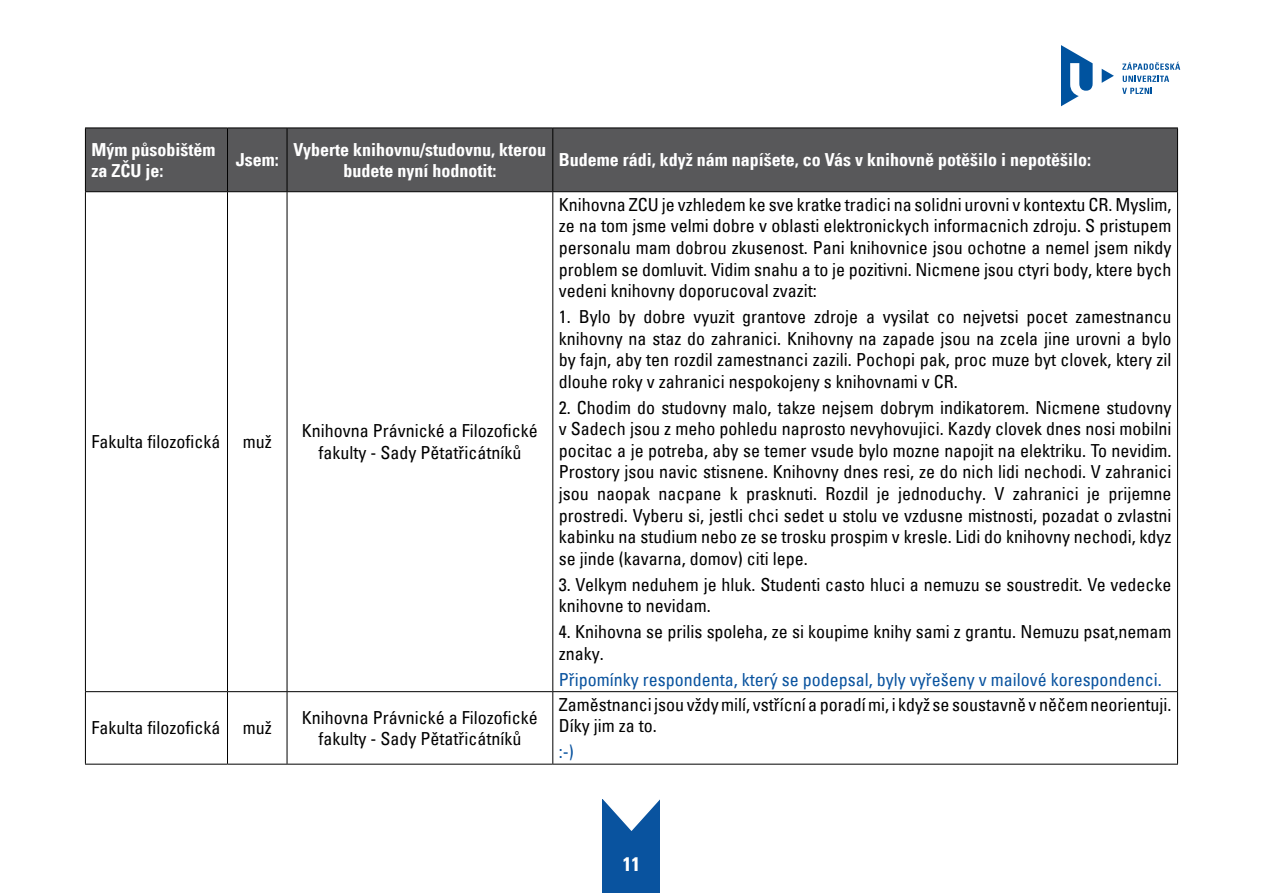
<style>
.page{position:relative;width:1263px;height:893px;background:#fff}
.page>*{position:absolute;margin:0;border:0;box-sizing:border-box;transform-origin:0 0}
.t1{font:19.5px "Univers Com 67 Bold Cond";color:#fff}
.t2{font:condensed 18px/21.6px "Univers Com 57";color:#000;text-align:justify}
.t3{font:18px/21.6px "Univers Com 67 Bold Cond";color:#fff}
.t4{font:condensed 18px "Univers Com 57";color:#09539f}
</style>
<div class="page">
<svg style="left:1102px;top:69px;width:12px;height:14px"></svg>
<svg style="left:1061px;top:45px;width:32px;height:61px"></svg>
<svg style="left:1123px;top:76px;width:46px;height:6px"></svg>
<svg style="left:1122px;top:88px;width:30px;height:6px"></svg>
<svg style="left:1122px;top:62px;width:58px;height:8px"></svg>
<div style="left:603px;top:799px;width:57px;height:94px;background:#09539f"></div>
<svg style="left:602px;top:799px;width:58px;height:33px"></svg>
<div style="left:86px;top:129px;width:1091px;height:62px;background:#58585a"></div>
<hr style="left:85px;top:192px;width:1px;height:499px;background:#000">
<hr style="left:85px;top:692px;width:1px;height:72px;background:#000">
<hr style="left:85px;top:691px;width:142px;height:1px;background:#000">
<hr style="left:227px;top:691px;width:60px;height:1px;background:#000">
<hr style="left:287px;top:691px;width:266px;height:1px;background:#000">
<hr style="left:553px;top:691px;width:625px;height:1px;background:#000">
<hr style="left:227px;top:192px;width:1px;height:499px;background:#000">
<hr style="left:287px;top:192px;width:1px;height:499px;background:#000">
<hr style="left:552px;top:192px;width:1px;height:499px;background:#000">
<hr style="left:1177px;top:192px;width:1px;height:499px;background:#000">
<hr style="left:227px;top:692px;width:1px;height:72px;background:#000">
<hr style="left:287px;top:692px;width:1px;height:72px;background:#000">
<hr style="left:552px;top:692px;width:1px;height:72px;background:#000">
<hr style="left:1177px;top:692px;width:1px;height:72px;background:#000">
<hr style="left:85px;top:128px;width:142px;height:1px;background:#000">
<hr style="left:85px;top:128px;width:1px;height:63px;background:#000">
<hr style="left:227px;top:128px;width:60px;height:1px;background:#000">
<hr style="left:227px;top:128px;width:1px;height:63px;background:#000">
<hr style="left:287px;top:128px;width:266px;height:1px;background:#000">
<hr style="left:287px;top:128px;width:1px;height:63px;background:#000">
<hr style="left:553px;top:128px;width:625px;height:1px;background:#000">
<hr style="left:552px;top:128px;width:1px;height:63px;background:#000">
<hr style="left:1177px;top:128px;width:1px;height:63px;background:#000">
<hr style="left:85px;top:191px;width:142px;height:1px;background:#000">
<hr style="left:227px;top:191px;width:60px;height:1px;background:#000">
<hr style="left:287px;top:191px;width:266px;height:1px;background:#000">
<hr style="left:553px;top:191px;width:625px;height:1px;background:#000">
<hr style="left:85px;top:764px;width:142px;height:1px;background:#000">
<hr style="left:227px;top:764px;width:60px;height:1px;background:#000">
<hr style="left:287px;top:764px;width:266px;height:1px;background:#000">
<hr style="left:553px;top:764px;width:625px;height:1px;background:#000">
<p class="t3" style="left:91px;top:138px;width:125px">Mým působištěm za ZČU je:</p>
<p class="t3" style="left:236px;top:149px;width:44px">Jsem:</p>
<p class="t3" style="left:294px;top:138px;width:254px;text-align:center">Vyberte knihovnu/studovnu, kterou budete nyní hodnotit:</p>
<p class="t3" style="left:559px;top:149px;width:534px">Budeme rádi, když nám napíšete, co Vás v knihovně potěšilo i nepotěšilo:</p>
<p class="t2" style="left:91px;top:431px;width:182px">Fakulta filozofická muž</p>
<p class="t2" style="left:302px;top:420px;width:237px;text-align:center">Knihovna Právnické a Filozofické fakulty - Sady Pětatřicátníků</p>
<p class="t2" style="left:91px;top:717px;width:182px">Fakulta filozofická muž</p>
<p class="t2" style="left:302px;top:706px;width:237px;text-align:center">Knihovna Právnické a Filozofické fakulty - Sady Pětatřicátníků</p>
<p class="t2" style="left:559px;top:193px;width:614px">Knihovna ZCU je vzhledem ke sve kratke tradici na solidni urovni v kontextu CR. Myslim, ze na tom jsme velmi dobre v oblasti elektronickych informacnich zdroju. S pristupem personalu mam dobrou zkusenost. Pani knihovnice jsou ochotne a nemel jsem nikdy problem se domluvit. Vidim snahu a to je pozitivni. Nicmene jsou ctyri body, ktere bych vedeni knihovny doporucoval zvazit:</p>
<p class="t2" style="left:559px;top:306px;width:614px">1. Bylo by dobre vyuzit grantove zdroje a vysilat co nejvetsi pocet zamestnancu knihovny na staz do zahranici. Knihovny na zapade jsou na zcela jine urovni a bylo by fajn, aby ten rozdil zamestnanci zazili. Pochopi pak, proc muze byt clovek, ktery zil dlouhe roky v zahranici nespokojeny s knihovnami v CR.</p>
<p class="t2" style="left:559px;top:396px;width:614px">2. Chodim do studovny malo, takze nejsem dobrym indikatorem. Nicmene studovny v Sadech jsou z meho pohledu naprosto nevyhovujici. Kazdy clovek dnes nosi mobilni pocitac a je potreba, aby se temer vsude bylo mozne napojit na elektriku. To nevidim.<br>Prostory jsou navic stisnene. Knihovny dnes resi, ze do nich lidi nechodi. V zahranici jsou naopak nacpane k prasknuti. Rozdil je jednoduchy. V zahranici je prijemne prostredi. Vyberu si, jestli chci sedet u stolu ve vzdusne mistnosti, pozadat o zvlastni kabinku na studium nebo ze se trosku prospim v kresle. Lidi do knihovny nechodi, kdyz se jinde (kavarna, domov) citi lepe.</p>
<p class="t2" style="left:559px;top:573px;width:614px">3. Velkym neduhem je hluk. Studenti casto hluci a nemuzu se soustredit. Ve vedecke knihovne to nevidam.</p>
<p class="t2" style="left:559px;top:621px;width:614px">4. Knihovna se prilis spoleha, ze si koupime knihy sami z grantu. Nemuzu psat,nemam znaky.</p>
<p class="t4" style="left:559px;top:668px;width:604px">Připomínky respondenta, který se podepsal, byly vyřešeny v mailové korespondenci.</p>
<p class="t2" style="left:559px;top:693px;width:614px">Zaměstnanci jsou vždy milí, vstřícní a poradí mi, i když se soustavně v něčem neorientuji.<br>Díky jim za to.</p>
<p class="t4" style="left:559px;top:740px;width:16px">:-)</p>
<p class="t1" style="left:623px;top:852px;width:19px">11</p>
</div>
